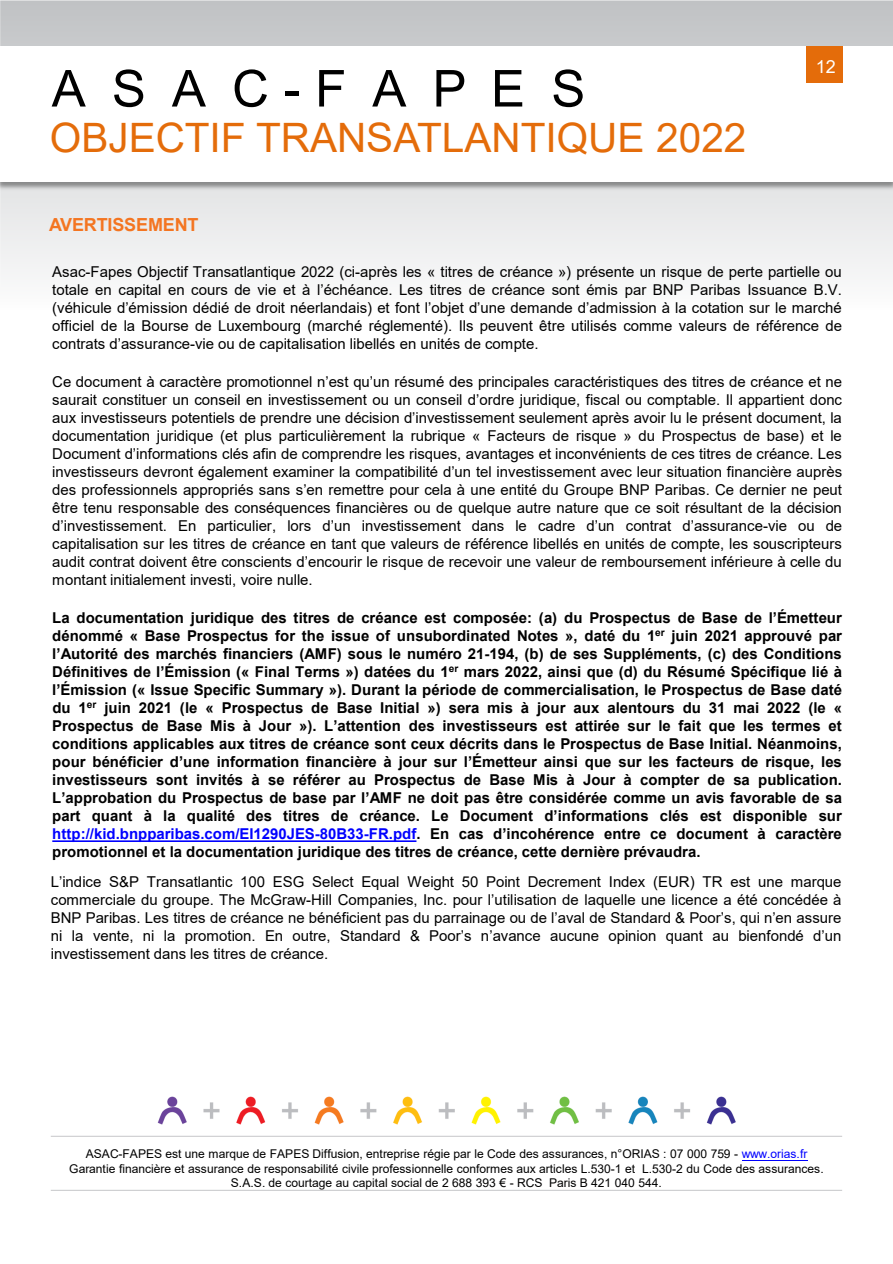
<style>
.page{position:relative;width:893px;height:1264px;background:#fff}
.page>*{position:absolute;margin:0;border:0;box-sizing:border-box;transform-origin:0 0}
.t1{font:51px "Arial";color:#000}
.t2{font:40.5px "Arial";color:#e46c0a}
.t3{font:700 18px "Arial";letter-spacing:-.01em;color:#f47521}
.t4{font:18px "Arial";color:#fff}
.t5{font:15px/18px "Arial";color:#000;text-align:justify}
.t6{font:700 15px/18px "Arial";color:#000;text-align:justify}
.t7{font:12px/14.4px "Arial";letter-spacing:-.005em;color:#000;text-align:center}
.s1{color:#00f}
</style>
<div class="page">
<img style="left:0;top:0;width:892px;height:1191px">
<img style="left:0;top:44px;width:892px;height:148px">
<div style="left:0;top:46px;width:892px;height:135px;background:#fff"></div>
<div style="left:806px;top:46px;width:36px;height:36px;background:#e46c0a"></div>
<svg style="left:52px;top:840px;width:364px;height:1px"></svg>
<hr style="left:741px;top:1159px;width:66px;height:1px;background:#00f">
<img style="left:156px;top:1094px;width:581px;height:32px">
<hr style="left:51px;top:1135px;width:791px;height:1px;background:#c6c7c9">
<hr style="left:51px;top:1189px;width:791px;height:1px;background:#c6c7c9">
<h1 class="t1" style="left:52px;top:53px;width:535px">A S A C -F A PE S</h1>
<h2 class="t2" style="left:50px;top:110px;width:698px">OBJECTIF TRANSATLANTIQUE 2022</h2>
<p class="t3" style="left:49px;top:212px;width:151px">AVERTISSEMENT</p>
<p class="t4" style="left:814px;top:54px;width:24px">‹#›</p>
<p class="t4" style="left:815px;top:54px;width:22px">12</p>
<p class="t5" style="left:52px;top:263px;width:791px">Asac-Fapes Objectif Transatlantique 2022 (ci-après les « titres de créance ») présente un risque de perte partielle ou totale en capital en cours de vie et à l’échéance. Les titres de créance sont émis par BNP Paribas Issuance B.V. (véhicule d’émission dédié de droit néerlandais) et font l’objet d’une demande d’admission à la cotation sur le marché officiel de la Bourse de Luxembourg (marché réglementé). Ils peuvent être utilisés comme valeurs de référence de contrats d’assurance-vie ou de capitalisation libellés en unités de compte.</p>
<p class="t5" style="left:52px;top:372px;width:791px">Ce document à caractère promotionnel n’est qu’un résumé des principales caractéristiques des titres de créance et ne saurait constituer un conseil en investissement ou un conseil d’ordre juridique, fiscal ou comptable. Il appartient donc aux investisseurs potentiels de prendre une décision d’investissement seulement après avoir lu le présent document, la documentation juridique (et plus particulièrement la rubrique « Facteurs de risque » du Prospectus de base) et le Document d’informations clés afin de comprendre les risques, avantages et inconvénients de ces titres de créance. Les investisseurs devront également examiner la compatibilité d’un tel investissement avec leur situation financière auprès des professionnels appropriés sans s’en remettre pour cela à une entité du Groupe BNP Paribas. Ce dernier ne peut être tenu responsable des conséquences financières ou de quelque autre nature que ce soit résultant de la décision d’investissement. En particulier, lors d’un investissement dans le cadre d’un contrat d’assurance-vie ou de capitalisation sur les titres de créance en tant que valeurs de référence libellés en unités de compte, les souscripteurs audit contrat doivent être conscients d’encourir le risque de recevoir une valeur de remboursement inférieure à celle du montant initialement investi, voire nulle.</p>
<p class="t6" style="left:52px;top:608px;width:791px">La documentation juridique des titres de créance est composée: (a) du Prospectus de Base de l’Émetteur dénommé « Base Prospectus for the issue of unsubordinated Notes », daté du 1<sup>er</sup> juin 2021 approuvé par l’Autorité des marchés financiers (AMF) sous le numéro 21-194, (b) de ses Suppléments, (c) des Conditions Définitives de l’Émission (« Final Terms ») datées du 1<sup>er</sup> mars 2022, ainsi que (d) du Résumé Spécifique lié à l’Émission (« Issue Specific Summary »). Durant la période de commercialisation, le Prospectus de Base daté du 1<sup>er</sup> juin 2021 (le « Prospectus de Base Initial ») sera mis à jour aux alentours du 31 mai 2022 (le « Prospectus de Base Mis à Jour »). L’attention des investisseurs est attirée sur le fait que les termes et conditions applicables aux titres de créance sont ceux décrits dans le Prospectus de Base Initial. Néanmoins, pour bénéficier d’une information financière à jour sur l’Émetteur ainsi que sur les facteurs de risque, les investisseurs sont invités à se référer au Prospectus de Base Mis à Jour à compter de sa publication.<br>L’approbation du Prospectus de base par l’AMF ne doit pas être considérée comme un avis favorable de sa part quant à la qualité des titres de créance. Le Document d’informations clés est disponible sur <span class="s1">http://kid.bnpparibas.com/EI1290JES-80B33-FR.pdf</span>. En cas d’incohérence entre ce document à caractère promotionnel et la documentation juridique des titres de créance, cette dernière prévaudra.</p>
<p class="t5" style="left:51px;top:872px;width:792px">L’indice S&amp;P Transatlantic 100 ESG Select Equal Weight 50 Point Decrement Index (EUR) TR est une marque commerciale du groupe. The McGraw-Hill Companies, Inc. pour l’utilisation de laquelle une licence a été concédée à BNP Paribas. Les titres de créance ne bénéficient pas du parrainage ou de l’aval de Standard &amp; Poor’s, qui n’en assure ni la vente, ni la promotion. En outre, Standard &amp; Poor’s n’avance aucune opinion quant au bienfondé d’un investissement dans les titres de créance.</p>
<p class="t7" style="left:86px;top:1146px;width:723px">ASAC-FAPES est une marque de FAPES Diffusion, entreprise régie par le Code des assurances, n°ORIAS : 07 000 759 - <span class="s1">www.orias.fr</span></p>
<p class="t7" style="left:69px;top:1160px;width:755px">Garantie financière et assurance de responsabilité civile professionnelle conformes aux articles L.530-1 et L.530-2 du Code des assurances.<br>S.A.S. de courtage au capital social de 2 688 393 € - RCS Paris B 421 040 544.</p>
</div>
